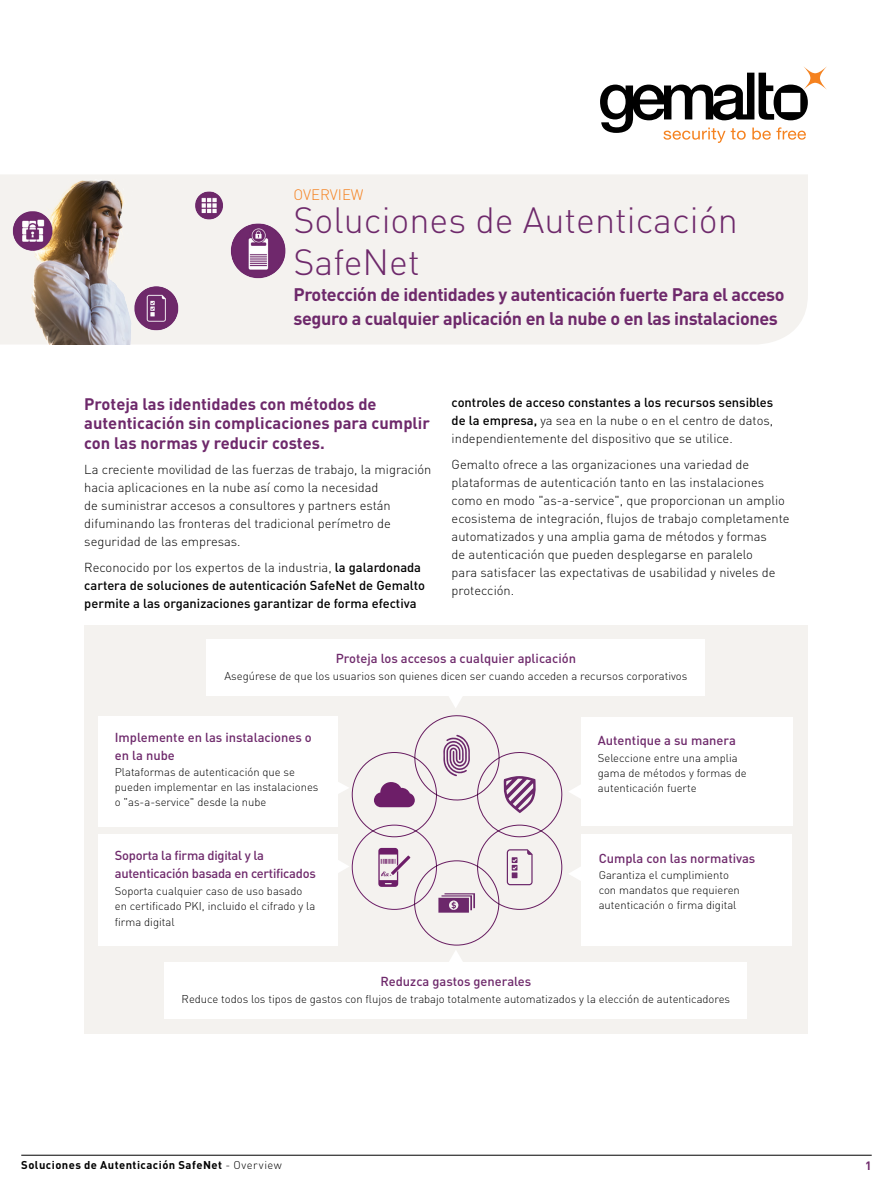
<style>
.page{position:relative;width:893px;height:1191px;background:#fff}
.page>*{position:absolute;margin:0;border:0;box-sizing:border-box;transform-origin:0 0}
.t1{font:300 36px/42px "DIN Pro";color:#6e296b}
.t2{font:700 18px/24px "DIN Pro";letter-spacing:-.02em;color:#6e296b}
.t3{font:700 16.5px/19.5px "DIN Pro";color:#6e296b}
.t4{font:300 15px "DIN Pro";color:#f58220}
.t5{font:300 12.9px/18px "DIN Pro";color:#000}
.t6{font:500 12.9px/18px "DIN Pro";color:#000}
.t7{font:500 12.9px/18px "DIN Pro";color:#6e296b}
.t8{font:500 12.9px/18px "DIN Pro";letter-spacing:-.02em;color:#6e296b}
.t9{font:700 12px "DIN Pro";color:#6e296b}
.t10{font:300 11.25px/15px "DIN Pro";color:#000}
.t11{font:700 11.25px "DIN Pro";letter-spacing:.04em;color:#000}
.s1{font-weight:300}
.s2{font-weight:500}
</style>
<div class="page">
<hr style="left:21px;top:1155px;width:851px;height:1px;background:#000">
<div style="left:0;top:175px;width:808px;height:169px;background:#f4f2ef"></div>
<svg style="left:600px;top:66px;width:227px;height:77px"></svg>
<img style="left:0;top:180px;width:309px;height:165px">
<div style="left:84px;top:625px;width:724px;height:408px;background:#f4f2ef"></div>
<svg style="left:378px;top:848px;width:32px;height:38px"></svg>
<svg style="left:374px;top:715px;width:188px;height:122px"></svg>
<svg style="left:507px;top:849px;width:26px;height:36px"></svg>
<svg style="left:438px;top:893px;width:37px;height:19px"></svg>
<div style="left:98px;top:834px;width:240px;height:112px;background:#fff"></div>
<svg style="left:338px;top:860px;width:11px;height:13px"></svg>
<div style="left:581px;top:717px;width:211px;height:109px;background:#fff"></div>
<svg style="left:569px;top:785px;width:12px;height:14px"></svg>
<div style="left:582px;top:834px;width:210px;height:112px;background:#fff"></div>
<svg style="left:569px;top:866px;width:13px;height:15px"></svg>
<div style="left:98px;top:716px;width:240px;height:110px;background:#fff"></div>
<svg style="left:338px;top:782px;width:11px;height:12px"></svg>
<div style="left:207px;top:639px;width:498px;height:57px;background:#fff"></div>
<div style="left:165px;top:962px;width:582px;height:57px;background:#fff"></div>
<svg style="left:449px;top:696px;width:13px;height:12px"></svg>
<svg style="left:449px;top:951px;width:14px;height:11px"></svg>
<p class="t4" style="left:293px;top:184px;width:72px">OVERVIEW</p>
<h1 class="t1" style="left:293px;top:197px;width:446px">Soluciones de Autenticación<br>SafeNet</h1>
<h2 class="t2" style="left:293px;top:282px;width:493px">Protección de identidades y autenticación fuerte Para el acceso seguro a cualquier aplicación en la nube o en las instalaciones</h2>
<p class="t3" style="left:84px;top:393px;width:347px">Proteja las identidades con métodos de autenticación sin complicaciones para cumplir con las normas y reducir costes.</p>
<p class="t5" style="left:84px;top:459px;width:349px">La creciente movilidad de las fuerzas de trabajo, la migración hacia aplicaciones en la nube así como la necesidad<br>de suministrar accesos a consultores y partners están difuminando las fronteras del tradicional perímetro de seguridad de las empresas.</p>
<p class="t6" style="left:84px;top:558px;width:342px"><span class="s1">Reconocido por los expertos de la industria,</span> la galardonada cartera de soluciones de autenticación SafeNet de Gemalto permite a las organizaciones garantizar de forma efectiva</p>
<p class="t5" style="left:452px;top:393px;width:323px;text-align:justify"><span class="s2">controles de acceso constantes a los recursos sensibles de la empresa,</span> ya sea en la nube o en el centro de datos, independientemente del dispositivo que se utilice.</p>
<p class="t5" style="left:452px;top:455px;width:339px">Gemalto ofrece a las organizaciones una variedad de plataformas de autenticación tanto en las instalaciones como en modo "as-a-service", que proporcionan un amplio ecosistema de integración, flujos de trabajo completamente automatizados y una amplia gama de métodos y formas<br>de autenticación que pueden desplegarse en paralelo<br>para satisfacer las expectativas de usabilidad y niveles de protección.</p>
<p class="t7" style="left:336px;top:649px;width:242px">Proteja los accesos a cualquier aplicación</p>
<p class="t10" style="left:224px;top:668px;width:464px">Asegúrese de que los usuarios son quienes dicen ser cuando acceden a recursos corporativos</p>
<p class="t7" style="left:115px;top:727px;width:199px">Implemente en las instalaciones o en la nube</p>
<p class="t10" style="left:115px;top:764px;width:205px">Plataformas de autenticación que se pueden implementar en las instalaciones o "as-a-service" desde la nube</p>
<p class="t8" style="left:115px;top:846px;width:202px">Soporta la firma digital y la autenticación basada en certificados</p>
<p class="t10" style="left:115px;top:882px;width:202px;line-height:15.5px">Soporta cualquier caso de uso basado en certificado PKI, incluido el cifrado y la firma digital</p>
<p class="t7" style="left:598px;top:731px;width:139px">Autentique a su manera</p>
<p class="t10" style="left:598px;top:750px;width:150px">Seleccione entre una amplia gama de métodos y formas de autenticación fuerte</p>
<p class="t7" style="left:599px;top:848px;width:158px">Cumpla con las normativas</p>
<p class="t10" style="left:599px;top:867px;width:143px">Garantiza el cumplimiento con mandatos que requieren autenticación o firma digital</p>
<p class="t7" style="left:380px;top:972px;width:152px">Reduzca gastos generales</p>
<p class="t10" style="left:182px;top:990px;width:550px">Reduce todos los tipos de gastos con flujos de trabajo totalmente automatizados y la elección de autenticadores</p>
<p class="t11" style="left:21px;top:1157px;width:262px">Soluciones de Autenticación SafeNet <span class="s1">- Overview</span></p>
<p class="t9" style="left:865px;top:1157px;width:8px">1</p>
</div>
